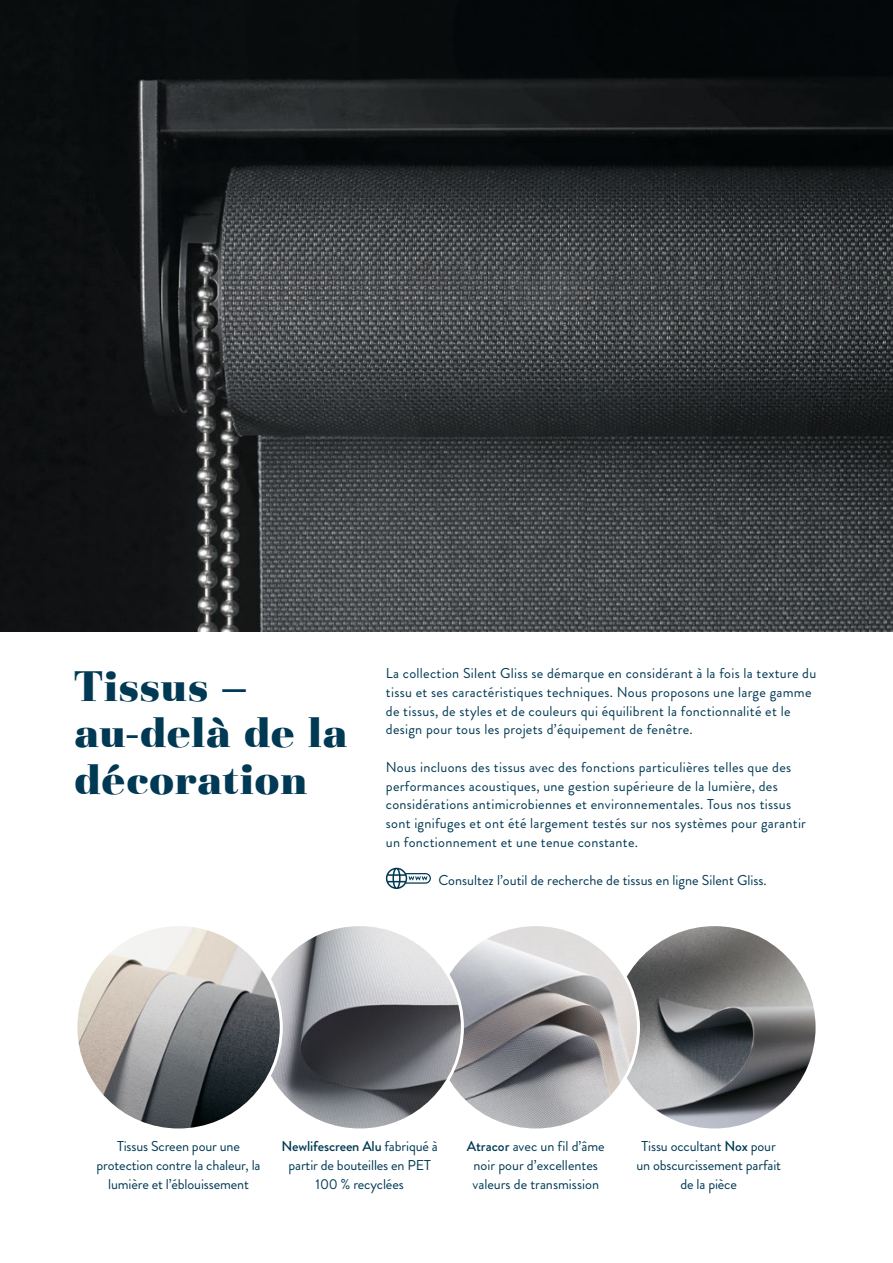
<style>
.page{position:relative;width:893px;height:1263px;background:#fff}
.page>*{position:absolute;margin:0;border:0;box-sizing:border-box;transform-origin:0 0}
.t1{font:900 44.25px/46.5px "Basilia";letter-spacing:.02em;color:#003953}
.t2{font:14.25px/18.8px "Brandon Grotesque";letter-spacing:.02em;color:#003953}
.t3{font:14.25px/18.8px "Brandon Grotesque";letter-spacing:-.01em;color:#003953;text-align:center}
.t4{font:14.25px/18.8px "Brandon Grotesque";color:#003953;text-align:center}
.s1{font-weight:500}
</style>
<div class="page">
<img style="left:612px;top:925px;width:205px;height:205px;border-radius:103px">
<img style="left:433px;top:925px;width:205px;height:205px;border-radius:103px">
<img style="left:257px;top:925px;width:205px;height:205px;border-radius:103px">
<img style="left:0;top:0;width:893px;height:631px">
<img style="left:76px;top:925px;width:205px;height:205px;border-radius:103px">
<svg style="left:386px;top:868px;width:45px;height:21px"></svg>
<h1 class="t1" style="left:74px;top:667px;width:275px">Tissus – au-delà de la décoration</h1>
<p class="t2" style="left:386px;top:664px;width:432px">La collection Silent Gliss se démarque en considérant à la fois la texture du tissu et ses caractéristiques techniques. Nous proposons une large gamme de tissus, de styles et de couleurs qui équilibrent la fonctionnalité et le design pour tous les projets d’équipement de fenêtre.</p>
<p class="t2" style="left:386px;top:758px;width:422px">Nous incluons des tissus avec des fonctions particulières telles que des performances acoustiques, une gestion supérieure de la lumière, des considérations antimicrobiennes et environnementales. Tous nos tissus sont ignifuges et ont été largement testés sur nos systèmes pour garantir un fonctionnement et une tenue constante.</p>
<p class="t4" style="left:438px;top:871px;width:330px">Consultez l’outil de recherche de tissus en ligne Silent Gliss.</p>
<p class="t3" style="left:97px;top:1137px;width:166px">Tissus Screen pour une protection contre la chaleur, la lumière et l’éblouissement</p>
<p class="t3" style="left:282px;top:1137px;width:158px"><span class="s1">Newlifescreen Alu</span> fabriqué à partir de bouteilles en PET<br>100 % recyclées</p>
<p class="t4" style="left:467px;top:1137px;width:139px"><span class="s1">Atracor</span> avec un fil d’âme noir pour d’excellentes valeurs de transmission</p>
<p class="t3" style="left:636px;top:1137px;width:146px">Tissu occultant <span class="s1">Nox</span> pour un obscurcissement parfait de la pièce</p>
</div>
